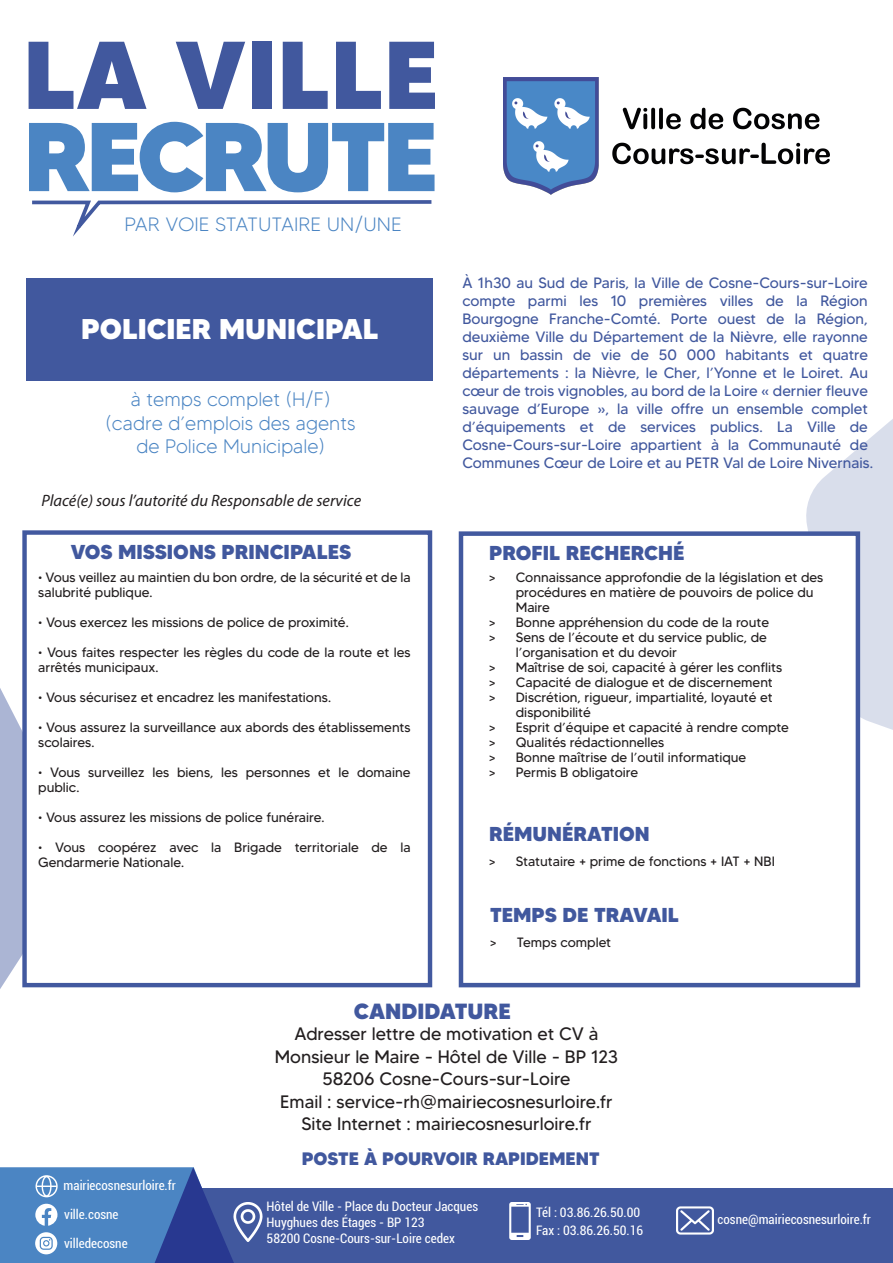
<style>
.page{position:relative;width:893px;height:1263px;background:#fff}
.page>*{position:absolute;margin:0;border:0;box-sizing:border-box;transform-origin:0 0}
.t1{font:800 28.5px "MADETOMMY";color:#fff}
.t2{font:800 21.9px "MADETOMMY";color:#41589e}
.t3{font:800 20.1px "MADETOMMY";color:#41589e}
.t4{font:300 19.5px/23.4px "MADETOMMY";color:#4b85c3;text-align:center}
.t5{font:300 19.2px "MADETOMMY";color:#4b85c3;scale:1.06 1}
.t6{font:18px/22.5px "MADETOMMY";color:#231f20;text-align:center}
.t7{font:800 18px "MADETOMMY";color:#41589e}
.t8{font:italic 16.5px "Myriad Pro";color:#231f20}
.t9{font:15px/18px "MADETOMMY";color:#41589e}
.t10{font:13.5px/15px "MADETOMMY";color:#231f20}
.t11{font:condensed 13.05px/15.8px "Roboto";color:#fff}
</style>
<div class="page">
<img style="left:503px;top:78px;width:326px;height:117px">
<div style="left:201px;top:1188px;width:692px;height:75px;background:#41589e"></div>
<img style="left:242px;top:1203px;width:21px;height:39px">
<img style="left:509px;top:1203px;width:22px;height:37px">
<img style="left:676px;top:1206px;width:37px;height:29px">
<svg style="left:0;top:1167px;width:242px;height:96px;background:#537ebc"></svg>
<svg style="left:806px;top:419px;width:87px;height:359px"></svg>
<svg style="left:0;top:688px;width:78px;height:301px;background:#b6bed9"></svg>
<div style="left:22px;top:530px;width:410px;height:457px;background:#fff;border:4px solid #42599f"></div>
<svg style="left:29px;top:42px;width:118px;height:67px"></svg>
<svg style="left:176px;top:42px;width:69px;height:67px"></svg>
<div style="left:252px;top:42px;width:20px;height:67px;background:#41589e"></div>
<svg style="left:283px;top:42px;width:45px;height:67px"></svg>
<svg style="left:336px;top:42px;width:45px;height:67px"></svg>
<svg style="left:389px;top:42px;width:46px;height:67px"></svg>
<svg style="left:29px;top:122px;width:406px;height:70px"></svg>
<svg style="left:32px;top:200px;width:400px;height:37px"></svg>
<div style="left:27px;top:278px;width:406px;height:103px;background:#41589e"></div>
<div style="left:459px;top:531px;width:401px;height:456px;background:#fff;border:4px solid #42599f"></div>
<h3 class="t5" style="left:124px;top:213px;width:263px">PAR VOIE STATUTAIRE UN/UNE</h3>
<h1 class="t1" style="left:81px;top:311px;width:299px">POLICIER MUNICIPAL</h1>
<h3 class="t4" style="left:106px;top:388px;width:252px">à temps complet (H/F) (cadre d’emplois des agents de Police Municipale)</h3>
<p class="t8" style="left:41px;top:491px;width:321px">Placé(e) sous l’autorité du Responsable de service</p>
<h3 class="t3" style="left:71px;top:540px;width:282px">VOS MISSIONS PRINCIPALES</h3>
<p class="t10" style="left:38px;top:569px;width:374px">• Vous veillez au maintien du bon ordre, de la sécurité et de la salubrité publique.</p>
<p class="t10" style="left:38px;top:614px;width:312px">• Vous exercez les missions de police de proximité.</p>
<p class="t10" style="left:38px;top:644px;width:374px">• Vous faites respecter les règles du code de la route et les arrêtés municipaux.</p>
<p class="t10" style="left:38px;top:689px;width:294px">• Vous sécurisez et encadrez les manifestations.</p>
<p class="t10" style="left:38px;top:719px;width:374px">• Vous assurez la surveillance aux abords des établissements scolaires.</p>
<p class="t10" style="left:38px;top:764px;width:374px">• Vous surveillez les biens, les personnes et le domaine public.</p>
<p class="t10" style="left:38px;top:809px;width:288px">• Vous assurez les missions de police funéraire.</p>
<p class="t10" style="left:38px;top:839px;width:374px">• Vous coopérez avec la Brigade territoriale de la<br>Gendarmerie Nationale.</p>
<p class="t9" style="left:462px;top:274px;width:412px">À 1h30 au Sud de Paris, la Ville de Cosne-Cours-sur-Loire compte parmi les 10 premières villes de la Région Bourgogne Franche-Comté. Porte ouest de la Région, deuxième Ville du Département de la Nièvre, elle rayonne sur un bassin de vie de 50 000 habitants et quatre départements : la Nièvre, le Cher, l’Yonne et le Loiret. Au cœur de trois vignobles, au bord de la Loire « dernier fleuve sauvage d’Europe », la ville offre un ensemble complet d’équipements et de services publics. La Ville de Cosne-Cours-sur-Loire appartient à la Communauté de Communes Cœur de Loire et au PETR Val de Loire Nivernais.</p>
<h3 class="t3" style="left:489px;top:540px;width:197px">PROFIL RECHERCHÉ</h3>
<p class="t10" style="left:489px;top:569px;width:336px">&gt; Connaissance approfondie de la législation et des</p>
<p class="t10" style="left:516px;top:584px;width:299px">procédures en matière de pouvoirs de police du</p>
<p class="t10" style="left:516px;top:599px;width:36px">Maire</p>
<p class="t10" style="left:489px;top:614px;width:282px">&gt; Bonne appréhension du code de la route</p>
<p class="t10" style="left:489px;top:629px;width:280px">&gt; Sens de l’écoute et du service public, de</p>
<p class="t10" style="left:516px;top:644px;width:163px">l’organisation et du devoir</p>
<p class="t10" style="left:489px;top:659px;width:295px">&gt; Maîtrise de soi, capacité à gérer les conflits</p>
<p class="t10" style="left:489px;top:674px;width:286px">&gt; Capacité de dialogue et de discernement</p>
<p class="t10" style="left:489px;top:689px;width:285px">&gt; Discrétion, rigueur, impartialité, loyauté et</p>
<p class="t10" style="left:516px;top:704px;width:77px">disponibilité</p>
<p class="t10" style="left:489px;top:719px;width:302px">&gt; Esprit d’équipe et capacité à rendre compte</p>
<p class="t10" style="left:489px;top:734px;width:177px">&gt; Qualités rédactionnelles</p>
<p class="t10" style="left:489px;top:749px;width:259px">&gt; Bonne maîtrise de l’outil informatique</p>
<p class="t10" style="left:489px;top:764px;width:151px">&gt; Permis B obligatoire</p>
<h3 class="t3" style="left:489px;top:821px;width:162px">RÉMUNÉRATION</h3>
<p class="t10" style="left:489px;top:854px;width:288px">&gt; Statutaire + prime de fonctions + IAT + NBI</p>
<h3 class="t3" style="left:490px;top:902px;width:190px">TEMPS DE TRAVAIL</h3>
<p class="t10" style="left:490px;top:935px;width:123px">&gt; Temps complet</p>
<h2 class="t2" style="left:354px;top:998px;width:159px">CANDIDATURE</h2>
<h3 class="t6" style="left:275px;top:1022px;width:345px">Adresser lettre de motivation et CV à Monsieur le Maire - Hôtel de Ville - BP 123<br>58206 Cosne-Cours-sur-Loire<br>Email : service-rh@mairiecosnesurloire.fr Site Internet : mairiecosnesurloire.fr</h3>
<p class="t11" style="left:64px;top:1177px;width:114px">mairiecosnesurloire.fr</p>
<p class="t11" style="left:64px;top:1200px;width:65px;line-height:28.3px">ville.cosne villedecosne</p>
<h3 class="t7" style="left:302px;top:1147px;width:299px">POSTE À POURVOIR RAPIDEMENT</h3>
<p class="t11" style="left:267px;top:1198px;width:213px">Hôtel de Ville - Place du Docteur Jacques<br>Huyghues des Étages - BP 123<br>58200 Cosne-Cours-sur-Loire cedex</p>
<p class="t11" style="left:536px;top:1203px;width:109px;line-height:17.4px">Tél : 03.86.26.50.00<br>Fax : 03.86.26.50.16</p>
<p class="t11" style="left:717px;top:1211px;width:155px">cosne@mairiecosnesurloire.fr</p>
</div>
